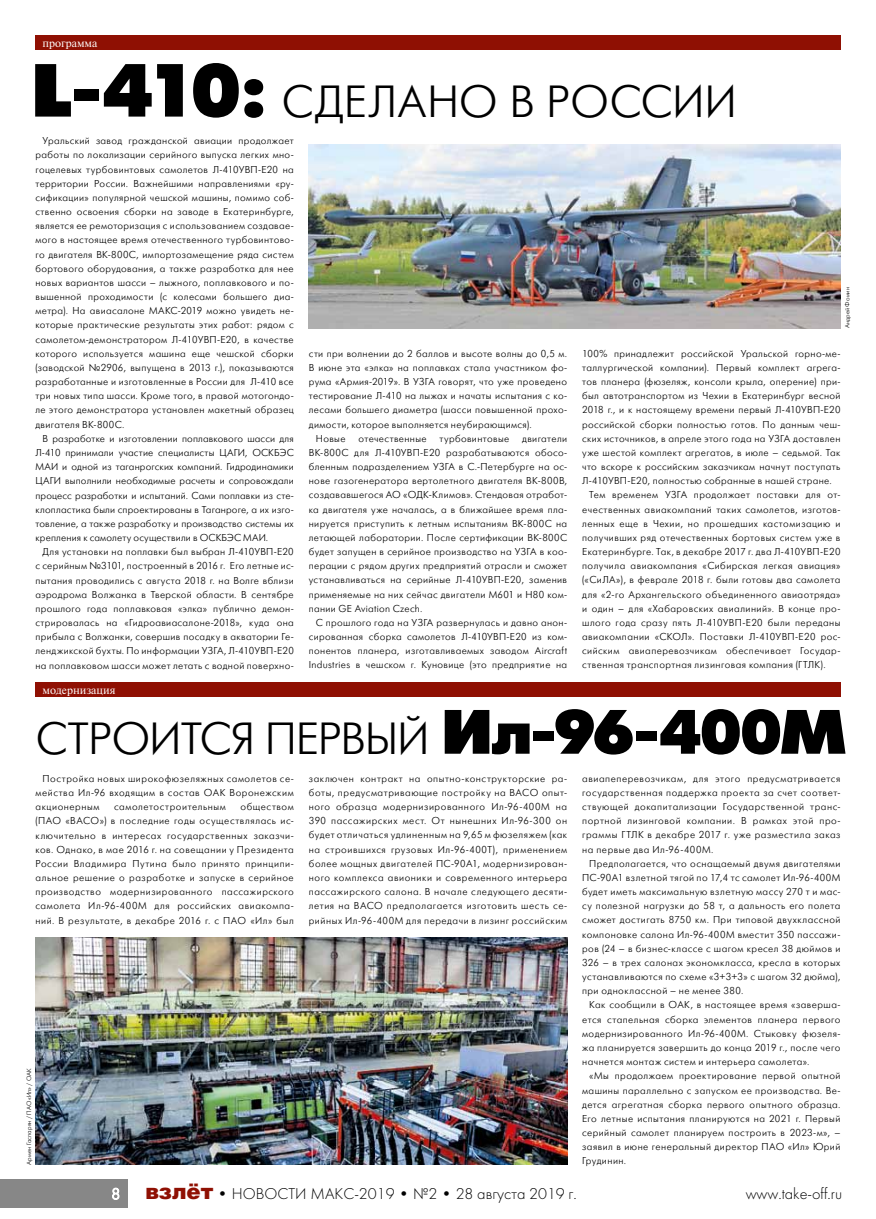
<style>
.page{position:relative;width:876px;height:1219px;background:#fff}
.page>*{position:absolute;margin:0;border:0;box-sizing:border-box;transform-origin:0 0}
.t1{font:75px "Futura Futuris Black C";color:#000}
.t2{font:45px "Futura Futuris Light C";letter-spacing:-.025em;color:#000}
.t3{font:16.25px "Futura Light C";color:#000}
.t4{font:11.25px "Newton C";color:#fff}
.t5{font:10px/14.1px "Futura Futuris Light C";letter-spacing:.04em;color:#000;text-align:justify}
.t6{font:6.25px "Futura Futuris Light C";letter-spacing:.015em;color:#000}
.s1{font-family:"Futura Futuris Light C";font-size:45px}
.s2{font-family:"Futura Futuris Black C";font-size:62.5px}
.s3{font-family:"Helios Black C";font-size:21.25px;color:#8f1003}
</style>
<div class="page">
<div style="left:0;top:1179px;width:127px;height:28px;background:#878787"></div>
<svg style="left:112px;top:1187px;width:8px;height:13px"></svg>
<div style="left:35px;top:35px;width:805px;height:15px;background:#8f1003"></div>
<div style="left:35px;top:683px;width:805px;height:14px;background:#8f1003"></div>
<img style="left:309px;top:144px;width:531px;height:184px">
<img style="left:35px;top:938px;width:532px;height:227px">
<p class="t4" style="left:43px;top:37px;width:56px">программа</p>
<h1 class="t1" style="left:30px;top:50px;width:279px">L-410: <span class="s1">сде</span></h1>
<h2 class="t2" style="left:368px;top:78px;width:63px">лано</h2>
<h2 class="t2" style="left:509px;top:78px;width:94px">в России</h2>
<p class="t5" style="left:35px;top:134px;width:260px;text-indent:7px">Уральский завод гражданской авиации продолжает работы по локализации серийного выпуска легких мно&shy;гоцелевых турбовинтовых самолетов Л‑410УВП-Е20 на территории России. Важнейшими направлениями «ру&shy;сификации» популярной чешской машины, помимо соб&shy;ственно освоения сборки на заводе в Екатеринбурге, является ее ремоторизация с использованием создавае&shy;мого в настоящее время отечественного турбовинтово&shy;го двигателя ВК‑800С, импортозамещение ряда систем бортового оборудования, а также разработка для нее новых вариантов шасси – лыжного, поплавкового и по&shy;вышенной проходимости (с колесами большего диа&shy;метра). На авиасалоне МАКС‑2019 можно увидеть не&shy;которые практические результаты этих работ: рядом с самолетом-демонстратором Л‑410УВП-Е20, в качестве которого используется машина еще чешской сборки (заводской №2906, выпущена в 2013 г.), показываются разработанные и изготовленные в России для Л‑410 все три новых типа шасси. Кроме того, в правой мотогондо&shy;ле этого демонстратора установлен макетный образец двигателя ВК‑800С.</p>
<p class="t5" style="left:35px;top:432px;width:260px;text-indent:7px">В разработке и изготовлении поплавкового шасси для Л‑410 принимали участие специалисты ЦАГИ, ОСКБЭС МАИ и одной из таганрогских компаний. Гидродинамики ЦАГИ выполнили необходимые расчеты и сопровождали процесс разработки и испытаний. Сами поплавки из сте&shy;клопластика были спроектированы в Таганроге, а их изго&shy;товление, а также разработку и производство системы их крепления к самолету осуществили в ОСКБЭС МАИ.</p>
<p class="t5" style="left:35px;top:545px;width:260px;text-indent:7px">Для установки на поплавки был выбран Л‑410УВП-Е20 с серийным №3101, построенный в 2016 г. Его летные ис&shy;пытания проводились с августа 2018 г. на Волге вблизи аэродрома Волжанка в Тверской области. В сентябре прошлого года поплавковая «элка» публично демон&shy;стрировалась на «Гидроавиасалоне‑2018», куда она прибыла с Волжанки, совершив посадку в акватории Ге&shy;ленджикской бухты. По информации УЗГА, Л‑410УВП-Е20 на поплавковом шасси может летать с водной поверхно-</p>
<p class="t4" style="left:43px;top:684px;width:74px">модернизация</p>
<p class="t5" style="left:309px;top:346px;width:260px">сти при волнении до 2 баллов и высоте волны до 0,5 м.</p>
<p class="t5" style="left:309px;top:361px;width:260px">В июне эта «элка» на поплавках стала участником фо-</p>
<p class="t5" style="left:309px;top:375px;width:260px">рума «Армия‑2019». В УЗГА говорят, что уже проведено</p>
<p class="t5" style="left:309px;top:389px;width:260px">тестирование Л‑410 на лыжах и начаты испытания с ко-</p>
<p class="t5" style="left:309px;top:403px;width:260px">лесами большего диаметра (шасси повышенной прохо-</p>
<p class="t5" style="left:309px;top:417px;width:224px">димости, которое выполняется неубирающимся).</p>
<p class="t5" style="left:316px;top:432px;width:31px">Новые</p>
<p class="t5" style="left:358px;top:432px;width:70px">отечественные</p>
<p class="t5" style="left:439px;top:432px;width:71px">турбовинтовые</p>
<p class="t5" style="left:309px;top:432px;width:260px;text-indent:213px">двигатели ВК‑800С для Л‑410УВП-Е20 разрабатываются обосо&shy;бленным подразделением УЗГА в С.-Петербурге на ос&shy;нове газогенератора вертолетного двигателя ВК‑800В, создававшегося АО «ОДК-Климов». Стендовая отработ&shy;ка двигателя уже началась, а в ближайшее время пла&shy;нируется приступить к летным испытаниям ВК‑800С на летающей лаборатории. После сертификации ВК‑800С будет запущен в серийное производство на УЗГА в коо&shy;перации с рядом других предприятий отрасли и сможет устанавливаться на серийные Л‑410УВП-Е20, заменив применяемые на них сейчас двигатели М601 и Н80 ком&shy;пании GE Aviation Czech.</p>
<p class="t5" style="left:309px;top:616px;width:260px;text-indent:7px">С прошлого года на УЗГА развернулась и давно анон&shy;сированная сборка самолетов Л‑410УВП-Е20 из ком&shy;понентов планера, изготавливаемых заводом Aircraft Industries в чешском г. Куновице (это предприятие на</p>
<p class="t6" style="left:844px;top:328px;width:43px;rotate:-90deg">Андрей Фомин</p>
<p class="t5" style="left:582px;top:346px;width:260px">100% принадлежит российской Уральской горно-ме-</p>
<p class="t5" style="left:582px;top:361px;width:260px">таллургической компании). Первый комплект агрега-</p>
<p class="t5" style="left:582px;top:375px;width:260px">тов планера (фюзеляж, консоли крыла, оперение) при-</p>
<p class="t5" style="left:582px;top:389px;width:260px">был автотранспортом из Чехии в Екатеринбург весной</p>
<p class="t5" style="left:582px;top:403px;width:260px">2018 г., и к настоящему времени первый Л‑410УВП-Е20</p>
<p class="t5" style="left:582px;top:417px;width:260px">российской сборки полностью готов. По данным чеш-</p>
<p class="t5" style="left:582px;top:431px;width:260px">ских источников, в апреле этого года на УЗГА доставлен</p>
<p class="t5" style="left:582px;top:446px;width:260px">уже шестой комплект агрегатов, в июле – седьмой. Так</p>
<p class="t5" style="left:582px;top:460px;width:260px">что вскоре к российским заказчикам начнут поступать</p>
<p class="t5" style="left:582px;top:474px;width:251px">Л‑410УВП-Е20, полностью собранные в нашей стране.</p>
<p class="t5" style="left:589px;top:488px;width:253px">Тем временем УЗГА продолжает поставки для от-</p>
<p class="t5" style="left:582px;top:502px;width:260px">ечественных авиакомпаний таких самолетов, изготов-</p>
<p class="t5" style="left:582px;top:516px;width:260px">ленных еще в Чехии, но прошедших кастомизацию и</p>
<p class="t5" style="left:582px;top:531px;width:260px">получивших ряд отечественных бортовых систем уже в</p>
<p class="t5" style="left:582px;top:545px;width:260px">Екатеринбурге. Так, в декабре 2017 г. два Л‑410УВП-Е20</p>
<p class="t5" style="left:582px;top:559px;width:260px">получила авиакомпания «Сибирская легкая авиация»</p>
<p class="t5" style="left:582px;top:573px;width:260px">(«СиЛА»), в феврале 2018 г. были готовы два самолета</p>
<p class="t5" style="left:582px;top:587px;width:260px">для «2‑го Архангельского объединенного авиаотряда»</p>
<p class="t5" style="left:582px;top:601px;width:260px">и один – для «Хабаровских авиалиний». В конце про-</p>
<p class="t5" style="left:582px;top:616px;width:260px">шлого года сразу пять Л‑410УВП-Е20 были переданы</p>
<p class="t5" style="left:582px;top:630px;width:260px">авиакомпании «СКОЛ». Поставки Л‑410УВП-Е20 рос-</p>
<p class="t5" style="left:582px;top:644px;width:260px">сийским авиаперевозчикам обеспечивает Государ-</p>
<p class="t5" style="left:582px;top:658px;width:245px">ственная транспортная лизинговая компания (ГТЛК).</p>
<h2 class="t2" style="left:35px;top:715px;width:812px">СТРОИТСЯ ПЕРВЫЙ <span class="s2">Ил-96-400М</span></h2>
<p class="t5" style="left:35px;top:772px;width:260px;text-indent:7px">Постройка новых широкофюзеляжных самолетов се&shy;мейства Ил‑96 входящим в состав ОАК Воронежским акционерным</p>
<p class="t5" style="left:35px;top:800px;width:260px;text-indent:205px">обществом (ПАО «ВАСО») в последние годы осуществлялась ис&shy;ключительно в интересах государственных заказчи&shy;ков. Однако, в мае 2016 г. на совещании у Президента России Владимира Путина было принято принципи&shy;альное решение о разработке и запуске в серийное производство модернизированного пассажирского самолета Ил‑96‑400М для российских авиакомпа&shy;ний. В результате, в декабре 2016 г. с ПАО «Ил» был</p>
<p class="t5" style="left:114px;top:800px;width:113px">самолетостроительным</p>
<p class="t6" style="left:26px;top:1165px;width:98px;rotate:-90deg">Армен Гаспарян / ПАО «Ил» / ОАК</p>
<p class="t5" style="left:309px;top:772px;width:260px">заключен контракт на опытно-конструкторские ра&shy;боты, предусматривающие постройку на ВАСО опыт&shy;ного образца модернизированного Ил‑96‑400М на 390 пассажирских мест. От нынешних Ил‑96‑300 он будет отличаться удлиненным на 9,65 м фюзеляжем (как на строившихся грузовых Ил‑96‑400Т), применением более мощных двигателей ПС‑90А1, модернизирован&shy;ного комплекса авионики и современного интерьера пассажирского салона. В начале следующего десяти&shy;летия на ВАСО предполагается изготовить шесть се&shy;рийных Ил‑96‑400М для передачи в лизинг российским</p>
<p class="t5" style="left:582px;top:771px;width:260px">авиапеперевозчикам, для этого предусматривается государственная поддержка проекта за счет соответ&shy;ствующей докапитализации Государственной транс&shy;портной лизинговой компании. В рамках этой про&shy;граммы ГТЛК в декабре 2017 г. уже разместила заказ на первые два Ил‑96‑400М.</p>
<p class="t5" style="left:582px;top:857px;width:260px;text-indent:7px">Предполагается, что оснащаемый двумя двигателями ПС‑90А1 взлетной тягой по 17,4 тс самолет Ил‑96‑400М будет иметь максимальную взлетную массу 270 т и мас&shy;су полезной нагрузки до 58 т, а дальность его полета сможет достигать 8750 км. При типовой двухклассной компоновке салона Ил‑96‑400М вместит 350 пассажи&shy;ров (24 – в бизнес-классе с шагом кресел 38 дюймов и 326 – в трех салонах экономкласса, кресла в которых устанавливаются по схеме «3+3+3» с шагом 32 дюйма), при одноклассной – не менее 380.</p>
<p class="t5" style="left:582px;top:998px;width:260px;text-indent:7px">Как сообщили в ОАК, в настоящее время «заверша&shy;ется стапельная сборка элементов планера первого модернизированного Ил‑96‑400М. Стыковку фюзеля&shy;жа планируется завершить до конца 2019 г., после чего начнется монтаж систем и интерьера самолета».</p>
<p class="t5" style="left:582px;top:1069px;width:260px;text-indent:7px">«Мы продолжаем проектирование первой опытной машины параллельно с запуском ее производства. Ве&shy;дется агрегатная сборка первого опытного образца.<br>Его летные испытания планируются на 2021 г. Первый серийный самолет планируем построить в 2023‑м», – заявил в июне генеральный директор ПАО «Ил» Юрий Грудинин.</p>
<h3 class="t3" style="left:145px;top:1185px;width:432px"><span class="s3">взлёт</span> • НОВОСТИ МАКС‑2019 • №2 • 28 августа 2019 г.</h3>
<h3 class="t3" style="left:745px;top:1185px;width:98px">www.take-off.ru</h3>
</div>
